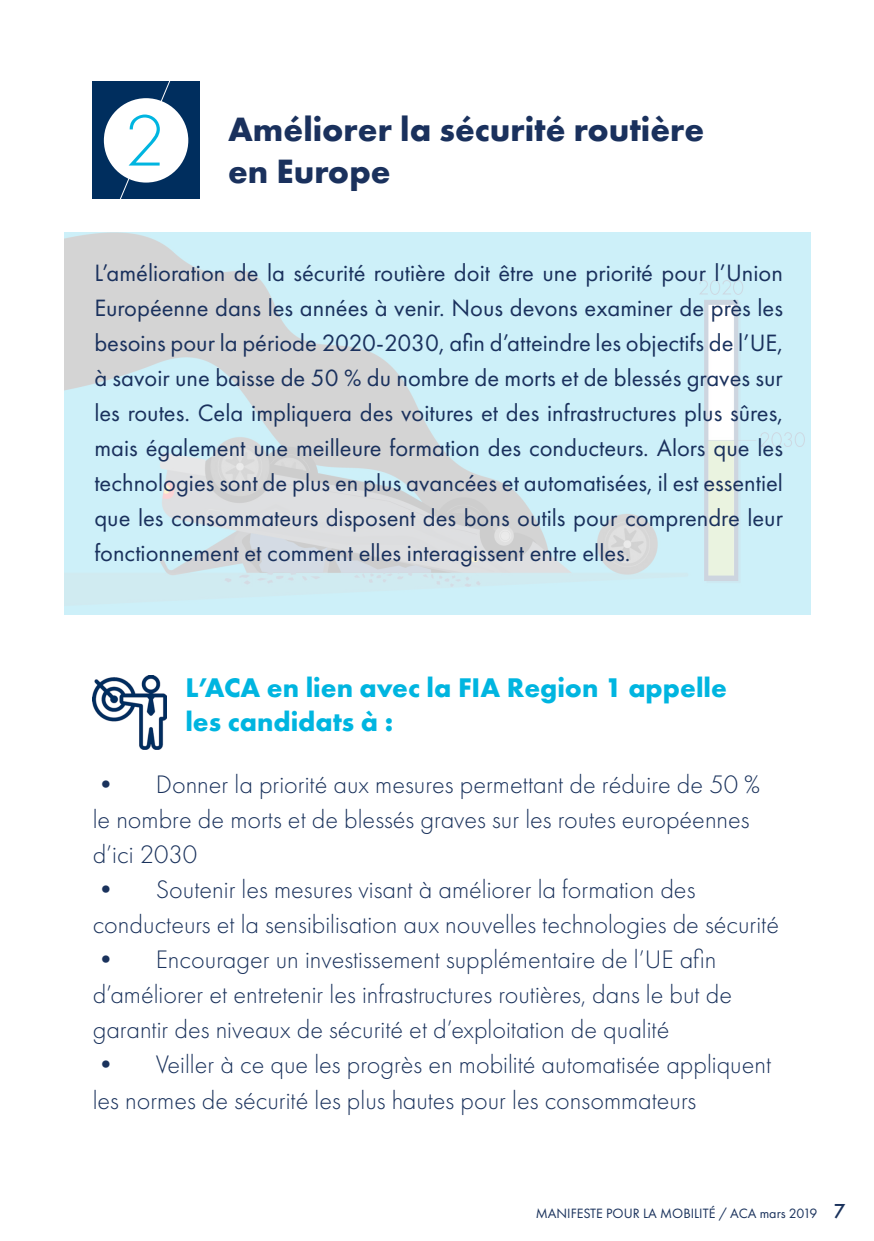
<style>
.page{position:relative;width:874px;height:1241px;background:#fff}
.page>*{position:absolute;margin:0;border:0;box-sizing:border-box;transform-origin:0 0}
.t1{font:300 66.67px "Futura Std";color:#00b5e0}
.t2{font:700 35px "Futura PT";color:#1a315d}
.t3{font:700 28px "Futura PT";color:#00b5e0}
.t4{font:300 26.25px/35px "Futura PT";color:#1a325c}
.t5{font:24.5px/35px "Futura PT";color:#1a315d;text-align:justify}
.t6{font:14px "Futura PT";color:#1a325c}
.s1{font-weight:500;font-size:21px}
</style>
<div class="page">
<div style="left:92px;top:82px;width:108px;height:117px;background:#002e5e"></div>
<svg style="left:109px;top:81px;width:70px;height:118px"></svg>
<div style="left:104px;top:98px;width:84px;height:84px;background:#fff;border-radius:50%"></div>
<img style="left:93px;top:675px;width:74px;height:74px">
<h1 class="t1" style="left:124px;top:101px;width:43px">2</h1>
<p class="t2" style="left:228px;top:107px;width:477px">Améliorer la sécurité routière</p>
<p class="t2" style="left:228px;top:149px;width:164px">en Europe</p>
<p class="t5" style="left:94px;top:255px;width:689px">L’amélioration de la sécurité routière doit être une priorité pour l’Union Européenne dans les années à venir. Nous devons examiner de près les besoins pour la période 2020-2030, afin d’atteindre les objectifs de l’UE, à savoir une baisse de 50 % du nombre de morts et de blessés graves sur les routes. Cela impliquera des voitures et des infrastructures plus sûres, mais également une meilleure formation des conducteurs. Alors que les technologies sont de plus en plus avancées et automatisées, il est essentiel que les consommateurs disposent des bons outils pour comprendre leur fonctionnement et comment elles interagissent entre elles.</p>
<p class="t3" style="left:185px;top:669px;width:543px">L’ACA en lien avec la FIA Region 1 appelle</p>
<p class="t3" style="left:185px;top:703px;width:209px">les candidats à :</p>
<p class="t4" style="left:93px;top:767px;width:668px">• Donner la priorité aux mesures permettant de réduire de 50 % le nombre de morts et de blessés graves sur les routes européennes d’ici 2030</p>
<p class="t4" style="left:93px;top:872px;width:687px">• Soutenir les mesures visant à améliorer la formation des conducteurs et la sensibilisation aux nouvelles technologies de sécurité</p>
<p class="t4" style="left:93px;top:942px;width:640px">• Encourager un investissement supplémentaire de l’UE afin d’améliorer et entretenir les infrastructures routières, dans le but de garantir des niveaux de sécurité et d’exploitation de qualité</p>
<p class="t4" style="left:93px;top:1046px;width:679px;line-height:35.7px">• Veiller à ce que les progrès en mobilité automatisée appliquent les normes de sécurité les plus hautes pour les consommateurs</p>
<p class="t6" style="left:535px;top:1204px;width:311px">MANIFESTE POUR LA MOBILITÉ / ACA mars 2019 <span class="s1">7</span></p>
</div>
